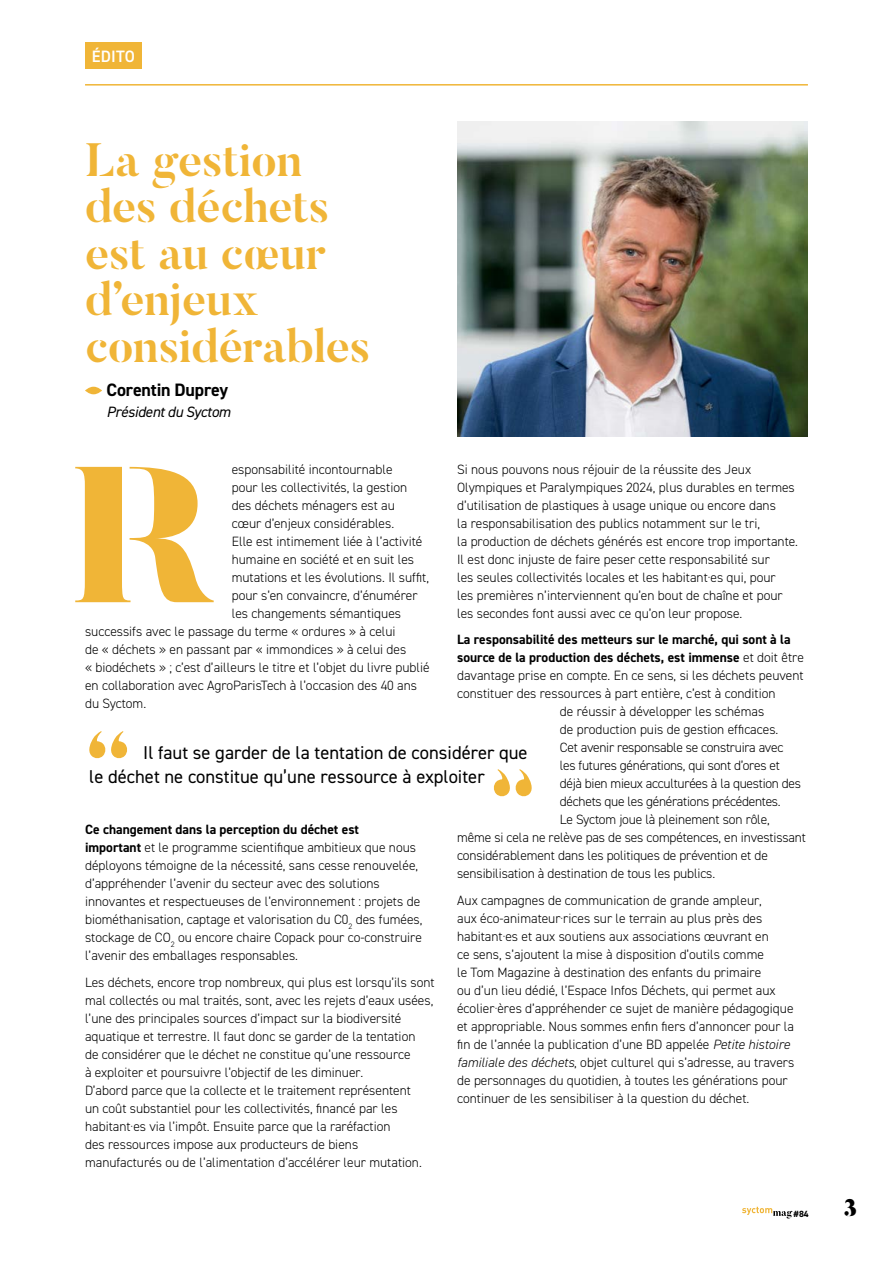
<style>
.page{position:relative;width:893px;height:1263px;background:#fff}
.page>*{position:absolute;margin:0;border:0;box-sizing:border-box;transform-origin:0 0}
.t1{font:900 192.15px "Butler Stencil";color:#f0b537;scale:.96 1}
.t2{font:700 46.5px/46.5px "Butler Stencil";letter-spacing:-.005em;color:#f0b537}
.t3{font:900 24px "Butler Stencil";color:#000}
.t4{font:18.6px/24px "DIN2014";color:#000}
.t5{font:700 18px "DIN2014";letter-spacing:-.01em;color:#000}
.t6{font:600 16.5px "DIN2014";letter-spacing:.01em;color:#fff}
.t7{font:italic 15px "DIN2014";letter-spacing:-.02em;color:#000}
.t8{font:300 13.5px/18px "DIN2014";color:#000}
.t9{font:300 13.5px "DIN2014";letter-spacing:-.02em;color:#000}
.t10{font:700 13.5px "DIN2014";color:#000}
.t11{font:700 9px "DIN2014";color:#000}
.s1{font-weight:300}
.s2{font-style:italic}
.s3{font-weight:700}
</style>
<div class="page">
<img style="left:457px;top:121px;width:351px;height:315px">
<hr style="left:85px;top:84px;width:723px;height:2px;background:#f0b537">
<svg style="left:85px;top:387px;width:17px;height:7px"></svg>
<svg style="left:493px;top:769px;width:39px;height:28px"></svg>
<svg style="left:89px;top:731px;width:38px;height:28px"></svg>
<div style="left:85px;top:43px;width:57px;height:26px;background:#f0b537"></div>
<svg style="left:742px;top:1207px;width:50px;height:12px"></svg>
<p class="t6" style="left:92px;top:46px;width:45px">ÉDITO</p>
<h2 class="t2" style="left:85px;top:137px;width:287px">La gestion des déchets est au cœur d’enjeux considérables</h2>
<h3 class="t5" style="left:107px;top:377px;width:123px">Corentin Duprey</h3>
<p class="t7" style="left:107px;top:402px;width:125px">Président du Syctom</p>
<h1 class="t1" style="left:72px;top:414px;width:150px">R</h1>
<p class="t8" style="left:457px;top:460px;width:342px">Si nous pouvons nous réjouir de la réussite des Jeux Olympiques et Paralympiques 2024, plus durables en termes d’utilisation de plastiques à usage unique ou encore dans<br>la responsabilisation des publics notamment sur le tri,<br>la production de déchets générés est encore trop importante.<br>Il est donc injuste de faire peser cette responsabilité sur<br>les seules collectivités locales et les habitant·es qui, pour<br>les premières n’interviennent qu’en bout de chaîne et pour les secondes font aussi avec ce qu’on leur propose.</p>
<p class="t10" style="left:457px;top:630px;width:335px">La responsabilité des metteurs sur le marché, qui sont à la</p>
<p class="t10" style="left:457px;top:648px;width:348px">source de la production des déchets, est immense <span class="s1">et doit être</span></p>
<p class="t8" style="left:457px;top:666px;width:348px">davantage prise en compte. En ce sens, si les déchets peuvent</p>
<p class="t8" style="left:457px;top:684px;width:320px">constituer des ressources à part entière, c’est à condition</p>
<p class="t8" style="left:560px;top:702px;width:206px">de réussir à développer les schémas</p>
<p class="t8" style="left:560px;top:720px;width:220px">de production puis de gestion efficaces.</p>
<p class="t9" style="left:560px;top:739px;width:225px">Cet avenir responsable se construira avec</p>
<p class="t9" style="left:560px;top:757px;width:222px">les futures générations, qui sont d’ores et</p>
<p class="t9" style="left:560px;top:775px;width:243px">déjà bien mieux acculturées à la question des</p>
<p class="t9" style="left:560px;top:793px;width:222px">déchets que les générations précédentes.</p>
<p class="t8" style="left:560px;top:810px;width:211px">Le Syctom joue là pleinement son rôle,</p>
<p class="t8" style="left:457px;top:828px;width:350px">même si cela ne relève pas de ses compétences, en investissant</p>
<p class="t8" style="left:457px;top:846px;width:312px">considérablement dans les politiques de prévention et de</p>
<p class="t8" style="left:457px;top:864px;width:260px">sensibilisation à destination de tous les publics.</p>
<p class="t8" style="left:457px;top:891px;width:339px">Aux campagnes de communication de grande ampleur,<br>aux éco-animateur∙rices sur le terrain au plus près des habitant·es et aux soutiens aux associations œuvrant en<br>ce sens, s’ajoutent la mise à disposition d’outils comme<br>le Tom Magazine à destination des enfants du primaire<br>ou d’un lieu dédié, l’Espace Infos Déchets, qui permet aux écolier·ères d’appréhender ce sujet de manière pédagogique et appropriable. Nous sommes enfin fiers d’annoncer pour la fin de l’année la publication d’une BD appelée <span class="s2">Petite histoire familiale des déchets</span>, objet culturel qui s’adresse, au travers de personnages du quotidien, à toutes les générations pour continuer de les sensibiliser à la question du déchet.</p>
<p class="t8" style="left:232px;top:460px;width:162px">esponsabilité incontournable</p>
<p class="t8" style="left:232px;top:478px;width:177px">pour les collectivités, la gestion</p>
<p class="t8" style="left:232px;top:496px;width:165px">des déchets ménagers est au</p>
<p class="t8" style="left:232px;top:514px;width:164px">cœur d’enjeux considérables.</p>
<p class="t8" style="left:232px;top:532px;width:192px">Elle est intimement liée à l’activité</p>
<p class="t8" style="left:232px;top:550px;width:184px">humaine en société et en suit les</p>
<p class="t8" style="left:232px;top:568px;width:199px">mutations et les évolutions. Il suffit,</p>
<p class="t8" style="left:232px;top:586px;width:187px">pour s’en convaincre, d’énumérer</p>
<p class="t8" style="left:232px;top:604px;width:171px">les changements sémantiques</p>
<p class="t8" style="left:85px;top:622px;width:312px">successifs avec le passage du terme « ordures » à celui</p>
<p class="t8" style="left:85px;top:640px;width:323px">de « déchets » en passant par « immondices » à celui des</p>
<p class="t8" style="left:85px;top:658px;width:346px">« biodéchets » ; c’est d’ailleurs le titre et l’objet du livre publié</p>
<p class="t8" style="left:85px;top:676px;width:334px">en collaboration avec AgroParisTech à l’occasion des 40 ans</p>
<p class="t8" style="left:85px;top:694px;width:63px">du Syctom.</p>
<h3 class="t4" style="left:89px;top:740px;width:440px;text-indent:54px">Il faut se garder de la tentation de considérer que le déchet ne constitue qu’une ressource à exploiter</h3>
<p class="t8" style="left:85px;top:820px;width:339px"><span class="s3">Ce changement dans la perception du déchet est<br>important</span> et le programme scientifique ambitieux que nous déployons témoigne de la nécessité, sans cesse renouvelée, d’appréhender l’avenir du secteur avec des solutions innovantes et respectueuses de l’environnement : projets de biométhanisation, captage et valorisation du C0<sub>2</sub> des fumées, stockage de CO<sub>2</sub> ou encore chaire Copack pour co-construire l’avenir des emballages responsables.</p>
<p class="t8" style="left:85px;top:973px;width:351px">Les déchets, encore trop nombreux, qui plus est lorsqu’ils sont mal collectés ou mal traités, sont, avec les rejets d’eaux usées, l’une des principales sources d’impact sur la biodiversité aquatique et terrestre. Il faut donc se garder de la tentation<br>de considérer que le déchet ne constitue qu’une ressource<br>à exploiter et poursuivre l’objectif de les diminuer.<br>D’abord parce que la collecte et le traitement représentent<br>un coût substantiel pour les collectivités, financé par les habitant·es via l’impôt. Ensuite parce que la raréfaction<br>des ressources impose aux producteurs de biens manufacturés ou de l’alimentation d’accélérer leur mutation.</p>
<p class="t11" style="left:793px;top:1208px;width:16px">#84</p>
<h3 class="t3" style="left:844px;top:1192px;width:15px">3</h3>
</div>
